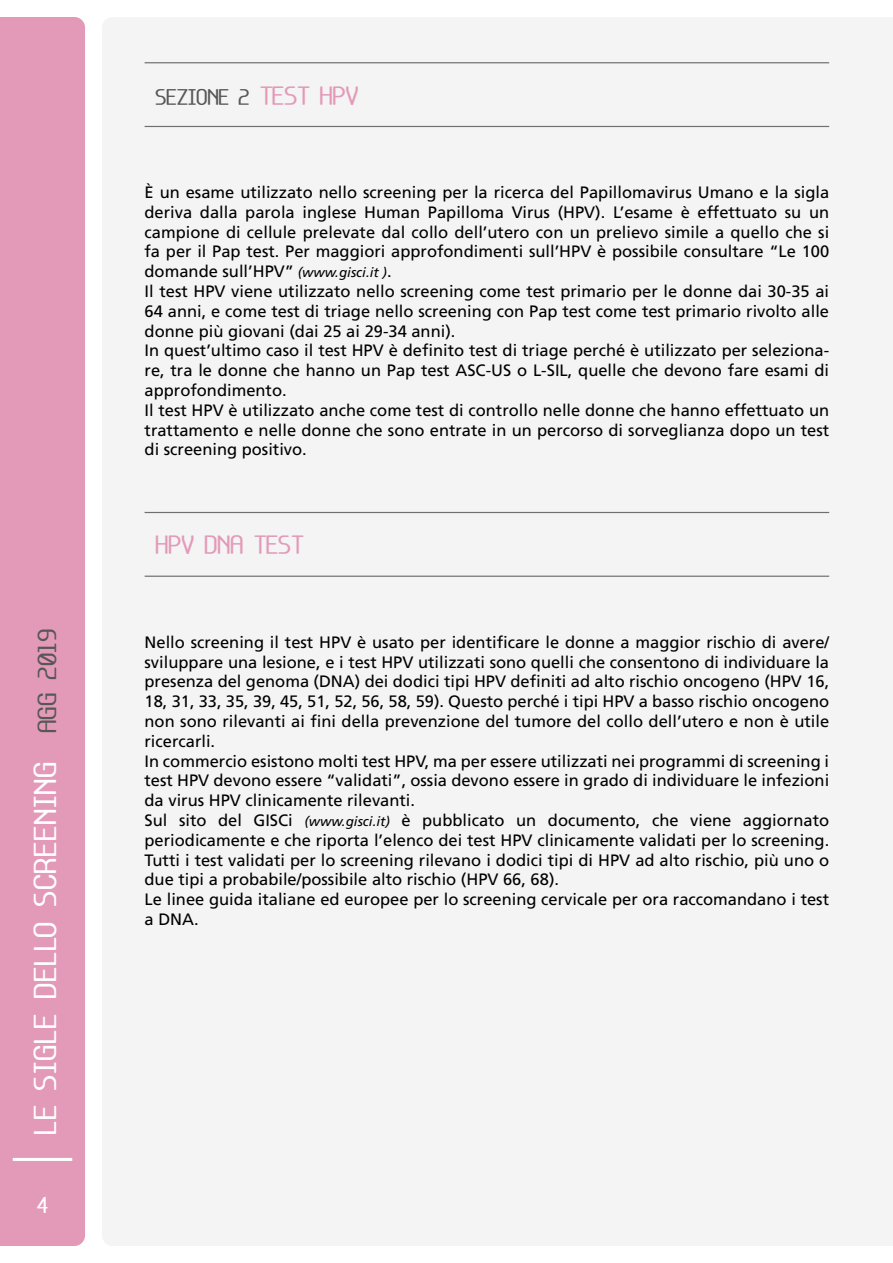
<style>
.page{position:relative;width:893px;height:1263px;background:#fff}
.page>*{position:absolute;margin:0;border:0;box-sizing:border-box;transform-origin:0 0}
.t1{font:25.5px "Base 5";letter-spacing:.04em;color:#fff}
.t2{font:21px "Base 5";color:#e39ab8}
.t3{font:18px "Base 5";color:#575756}
.t4{font:18px "Base 5";color:#fff}
.t5{font:16.5px/19.8px "Frutiger";color:#000}
.s1{font-size:21px;color:#575756}
.s2{font-size:21px;color:#e39ab8}
.s3{font-style:italic;font-size:13.5px}
</style>
<div class="page">
<div style="left:0;top:17px;width:85px;height:1229px;background:#e39ab8"></div>
<hr style="left:13px;top:1158px;width:59px;height:3px;background:#fff">
<div style="left:102px;top:17px;width:790px;height:1229px;background:#f4f4f4"></div>
<hr style="left:145px;top:62px;width:684px;height:1px;background:#706f6f">
<hr style="left:145px;top:126px;width:684px;height:1px;background:#706f6f">
<hr style="left:145px;top:512px;width:684px;height:1px;background:#706f6f">
<hr style="left:145px;top:576px;width:684px;height:1px;background:#706f6f">
<h1 class="t1" style="left:29px;top:1135px;width:508px;rotate:-90deg">LE SIGLE DELLO SCREENING <span class="s1">AGG 2019</span></h1>
<p class="t4" style="left:37px;top:1194px;width:13px">4</p>
<p class="t3" style="left:155px;top:85px;width:204px">SEZIONE 2 <span class="s2">TEST HPV</span></p>
<p class="t5" style="left:145px;top:182px;width:686px">È un esame utilizzato nello screening per la ricerca del Papillomavirus Umano e la sigla deriva dalla parola inglese Human Papilloma Virus (HPV). L’esame è effettuato su un campione di cellule prelevate dal collo dell’utero con un prelievo simile a quello che si fa per il Pap test. Per maggiori approfondimenti sull’HPV è possibile consultare “Le 100 domande sull’HPV” <span class="s3">(www.gisci.it )</span>.<br>Il test HPV viene utilizzato nello screening come test primario per le donne dai 30-35 ai 64 anni, e come test di triage nello screening con Pap test come test primario rivolto alle donne più giovani (dai 25 ai 29-34 anni).<br>In quest’ultimo caso il test HPV è definito test di triage perché è utilizzato per seleziona&shy;re, tra le donne che hanno un Pap test ASC-US o L-SIL, quelle che devono fare esami di approfondimento.<br>Il test HPV è utilizzato anche come test di controllo nelle donne che hanno effettuato un trattamento e nelle donne che sono entrate in un percorso di sorveglianza dopo un test di screening positivo.</p>
<p class="t2" style="left:155px;top:531px;width:149px">HPV DNA TEST</p>
<p class="t5" style="left:145px;top:632px;width:686px">Nello screening il test HPV è usato per identificare le donne a maggior rischio di avere/ sviluppare una lesione, e i test HPV utilizzati sono quelli che consentono di individuare la presenza del genoma (DNA) dei dodici tipi HPV definiti ad alto rischio oncogeno (HPV 16, 18, 31, 33, 35, 39, 45, 51, 52, 56, 58, 59). Questo perché i tipi HPV a basso rischio oncogeno non sono rilevanti ai fini della prevenzione del tumore del collo dell’utero e non è utile ricercarli.<br>In commercio esistono molti test HPV, ma per essere utilizzati nei programmi di screening i test HPV devono essere “validati”, ossia devono essere in grado di individuare le infezioni da virus HPV clinicamente rilevanti.<br>Sul sito del GISCi <span class="s3">(www.gisci.it)</span> è pubblicato un documento, che viene aggiornato periodicamente e che riporta l’elenco dei test HPV clinicamente validati per lo screening.<br>Tutti i test validati per lo screening rilevano i dodici tipi di HPV ad alto rischio, più uno o due tipi a probabile/possibile alto rischio (HPV 66, 68).<br>Le linee guida italiane ed europee per lo screening cervicale per ora raccomandano i test a DNA.</p>
</div>
